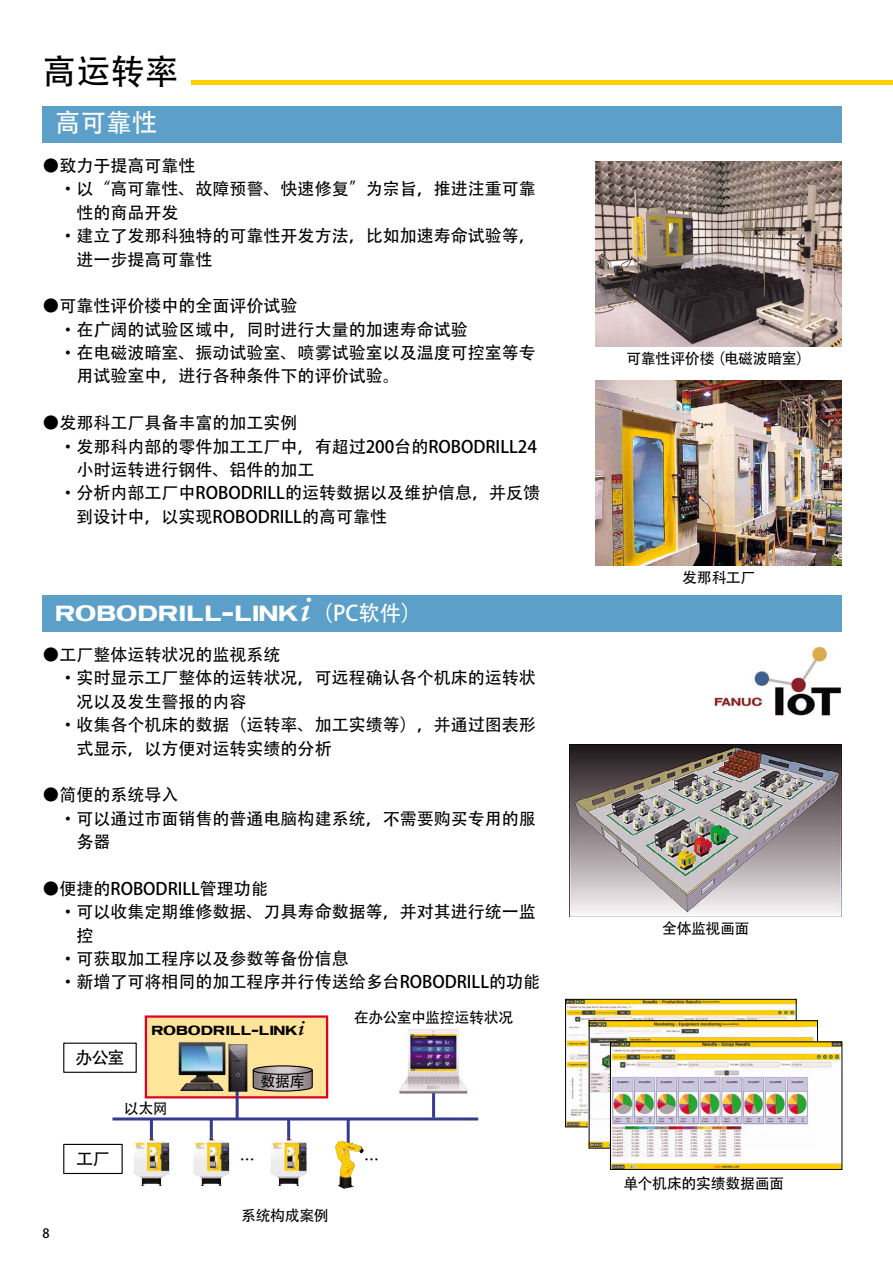
<style>
.page{position:relative;width:893px;height:1263px;background:#fff}
.page>*{position:absolute;margin:0;border:0;box-sizing:border-box;transform-origin:0 0}
.t1{font:34.05px "DF Hei GB W7";color:#000}
.t2{font:25.5px "DF Hei GB W7";color:#fff}
.t3{font:21.3px "Fanuc Logo 1.0 Regular";color:#fff}
.t4{font:16.95px "DF Hei GB W7";color:#000}
.t5{font:14.85px "DF Hei GB W7";letter-spacing:-.025em;color:#000}
.t6{font:12.75px "Fanuc Logo 1.0 Regular";color:#000}
.t7{font:12.75px "Univers";color:#000}
.s1{font-family:"DF Hei GB W7"}
</style>
<div class="page">
<hr style="left:191px;top:81px;width:702px;height:4px;background:#ffcf00">
<div style="left:43px;top:106px;width:799px;height:36px;background:#5ca0ca"></div>
<div style="left:43px;top:595px;width:799px;height:36px;background:#5ca0ca"></div>
<img style="left:595px;top:162px;width:247px;height:185px">
<img style="left:570px;top:744px;width:272px;height:173px">
<img style="left:595px;top:381px;width:247px;height:185px">
<img style="left:714px;top:646px;width:127px;height:69px">
<hr style="left:432px;top:1088px;width:3px;height:30px;background:#363a90">
<div style="left:146px;top:1016px;width:181px;height:81px;background:#ffe599"></div>
<div style="left:145px;top:1015px;width:183px;height:83px;border:2px solid #df0023"></div>
<hr style="left:236px;top:1085px;width:3px;height:34px;background:#363a90">
<hr style="left:112px;top:1117px;width:366px;height:3px;background:#363a90">
<hr style="left:150px;top:1119px;width:3px;height:29px;background:#363a90">
<hr style="left:210px;top:1119px;width:3px;height:29px;background:#363a90">
<hr style="left:287px;top:1119px;width:3px;height:29px;background:#363a90">
<svg style="left:252px;top:1065px;width:61px;height:27px;background:#a29791"></svg>
<hr style="left:347px;top:1119px;width:3px;height:24px;background:#363a90">
<div style="left:63px;top:1042px;width:74px;height:31px;border:1px solid #000"></div>
<div style="left:63px;top:1144px;width:60px;height:30px;border:1px solid #000"></div>
<img style="left:173px;top:1042px;width:78px;height:61px">
<img style="left:335px;top:1141px;width:29px;height:48px">
<img style="left:133px;top:1138px;width:37px;height:48px">
<img style="left:193px;top:1138px;width:37px;height:48px">
<img style="left:270px;top:1138px;width:37px;height:48px">
<img style="left:399px;top:1029px;width:69px;height:77px">
<img style="left:567px;top:1001px;width:227px;height:124px">
<div style="left:565px;top:999px;width:231px;height:128px;border:1px solid #000"></div>
<img style="left:591px;top:1022px;width:225px;height:124px">
<div style="left:589px;top:1020px;width:229px;height:128px;border:1px solid #000"></div>
<img style="left:611px;top:1041px;width:231px;height:127px">
<div style="left:610px;top:1042px;width:232px;height:128px;border:1px solid #000"></div>
<h1 class="t1" style="left:43px;top:51px;width:138px">高运转率</h1>
<h2 class="t2" style="left:55px;top:107px;width:104px">高可靠性</h2>
<p class="t4" style="left:43px;top:156px;width:155px">●致力于提高可靠性</p>
<p class="t4" style="left:60px;top:179px;width:478px">·以“高可靠性、故障预警、快速修复”为宗旨，推进注重可靠</p>
<p class="t4" style="left:77px;top:202px;width:104px">性的商品开发</p>
<p class="t4" style="left:60px;top:226px;width:478px">·建立了发那科独特的可靠性开发方法，比如加速寿命试验等，</p>
<p class="t4" style="left:77px;top:249px;width:138px">进一步提高可靠性</p>
<p class="t4" style="left:43px;top:296px;width:257px">●可靠性评价楼中的全面评价试验</p>
<p class="t4" style="left:60px;top:319px;width:410px">·在广阔的试验区域中，同时进行大量的加速寿命试验</p>
<p class="t4" style="left:60px;top:343px;width:478px">·在电磁波暗室、振动试验室、喷雾试验室以及温度可控室等专</p>
<p class="t4" style="left:77px;top:366px;width:325px">用试验室中，进行各种条件下的评价试验。</p>
<p class="t4" style="left:43px;top:413px;width:257px">●发那科工厂具备丰富的加工实例</p>
<p class="t4" style="left:60px;top:436px;width:479px">·发那科内部的零件加工工厂中，有超过200台的ROBODRILL24</p>
<p class="t4" style="left:77px;top:460px;width:240px">小时运转进行钢件、铝件的加工</p>
<p class="t4" style="left:60px;top:483px;width:482px">·分析内部工厂中ROBODRILL的运转数据以及维护信息，并反馈</p>
<p class="t4" style="left:77px;top:506px;width:312px">到设计中，以实现ROBODRILL的高可靠性</p>
<p class="t3" style="left:55px;top:597px;width:368px">ROBODRILL-LINK+<span class="s1">（PC软件）</span></p>
<p class="t4" style="left:43px;top:645px;width:240px">●工厂整体运转状况的监视系统</p>
<p class="t4" style="left:60px;top:668px;width:478px">·实时显示工厂整体的运转状况，可远程确认各个机床的运转状</p>
<p class="t4" style="left:77px;top:691px;width:172px">况以及发生警报的内容</p>
<p class="t4" style="left:60px;top:715px;width:478px">·收集各个机床的数据（运转率、加工实绩等），并通过图表形</p>
<p class="t4" style="left:77px;top:738px;width:257px">式显示，以方便对运转实绩的分析</p>
<p class="t4" style="left:43px;top:785px;width:138px">●简便的系统导入</p>
<p class="t4" style="left:60px;top:808px;width:478px">·可以通过市面销售的普通电脑构建系统，不需要购买专用的服</p>
<p class="t4" style="left:77px;top:832px;width:36px">务器</p>
<p class="t4" style="left:43px;top:878px;width:227px">●便捷的ROBODRILL管理功能</p>
<p class="t4" style="left:60px;top:902px;width:478px">·可以收集定期维修数据、刀具寿命数据等，并对其进行统一监</p>
<p class="t4" style="left:77px;top:925px;width:19px">控</p>
<p class="t4" style="left:60px;top:949px;width:291px">·可获取加工程序以及参数等备份信息</p>
<p class="t4" style="left:60px;top:972px;width:482px">·新增了可将相同的加工程序并行传送给多台ROBODRILL的功能</p>
<p class="t6" style="left:151px;top:1020px;width:155px">ROBODRILL-LINK+</p>
<p class="t5" style="left:354px;top:1008px;width:161px">在办公室中监控运转状况</p>
<p class="t7" style="left:43px;top:1225px;width:9px">8</p>
<p class="t4" style="left:75px;top:1047px;width:51px">办公室</p>
<p class="t4" style="left:76px;top:1148px;width:35px">工厂</p>
<p class="t5" style="left:124px;top:1100px;width:45px">以太网</p>
<p class="t5" style="left:261px;top:1072px;width:46px">数据库</p>
<p class="t5" style="left:240px;top:1150px;width:16px">…</p>
<p class="t5" style="left:364px;top:1150px;width:16px">…</p>
<p class="t5" style="left:241px;top:1206px;width:89px">系统构成案例</p>
<p class="t5" style="left:626px;top:350px;width:186px">可靠性评价楼（电磁波暗室）</p>
<p class="t5" style="left:682px;top:569px;width:75px">发那科工厂</p>
<p class="t5" style="left:662px;top:920px;width:89px">全体监视画面</p>
<p class="t5" style="left:623px;top:1174px;width:162px">单个机床的实绩数据画面</p>
</div>
